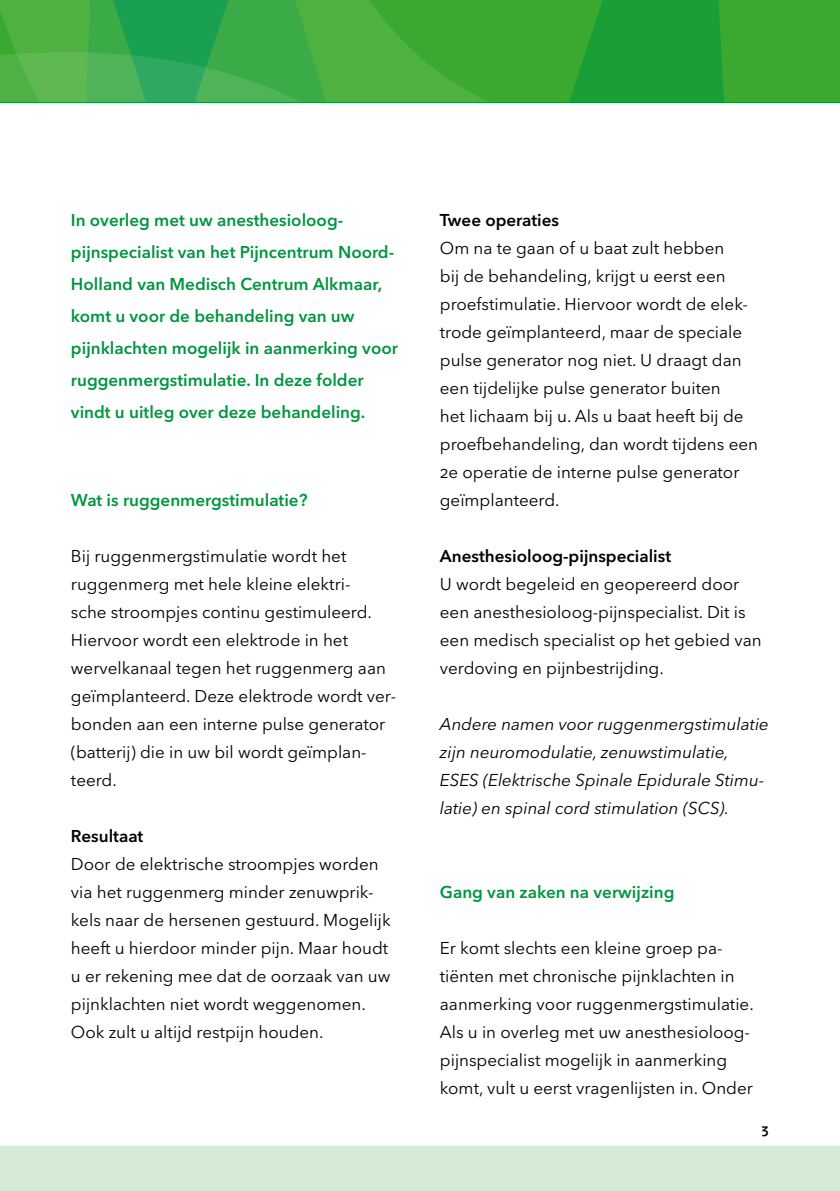
<style>
.page{position:relative;width:840px;height:1191px;background:#fff}
.page>*{position:absolute;margin:0;border:0;box-sizing:border-box;transform-origin:0 0}
.t1{font:17px/28px "Avenir Next LT Pro";color:#000}
.t2{font:600 17px/32px "Avenir Next LT Pro";color:#00963f}
.t3{font:italic 17px/28px "Avenir Next LT Pro";color:#000}
.t4{font:600 17px "Avenir Next LT Pro";color:#000}
.t5{font:600 14px "Avenir Next LT Pro";color:#000}
</style>
<div class="page">
<svg style="left:0;top:0;width:839px;height:102px;background:#36a839"></svg>
<svg style="left:0;top:52px;width:300px;height:50px;background:#45af53"></svg>
<div style="left:0;top:1145px;width:839px;height:46px;background:#d6ead8"></div>
<p class="t2" style="left:71px;top:204px;width:328px">In overleg met uw anesthesioloog&shy;pijnspecialist van het Pijncentrum Noord-Holland van Medisch Centrum Alkmaar, komt u voor de behandeling van uw pijnklachten mogelijk in aanmerking voor ruggenmergstimulatie. In deze folder vindt u uitleg over deze behandeling.</p>
<p class="t2" style="left:71px;top:484px;width:238px">Wat is ruggenmergstimulatie?</p>
<p class="t1" style="left:71px;top:542px;width:326px">Bij ruggenmergstimulatie wordt het ruggenmerg met hele kleine elektri-<br>sche stroompjes continu gestimuleerd.<br>Hiervoor wordt een elektrode in het wervelkanaal tegen het ruggenmerg aan geïmplanteerd. Deze elektrode wordt ver&shy;bonden aan een interne pulse generator (batterij) die in uw bil wordt geïmplan&shy;teerd.</p>
<p class="t4" style="left:71px;top:826px;width:74px">Resultaat</p>
<p class="t1" style="left:71px;top:850px;width:321px">Door de elektrische stroompjes worden via het ruggenmerg minder zenuwprik&shy;kels naar de hersenen gestuurd. Mogelijk heeft u hierdoor minder pijn. Maar houdt u er rekening mee dat de oorzaak van uw pijnklachten niet wordt weggenomen.<br>Ook zult u altijd restpijn houden.</p>
<p class="t4" style="left:439px;top:210px;width:121px">Twee operaties</p>
<p class="t1" style="left:439px;top:234px;width:319px">Om na te gaan of u baat zult hebben<br>bij de behandeling, krijgt u eerst een proefstimulatie. Hiervoor wordt de elek&shy;trode geïmplanteerd, maar de speciale pulse generator nog niet. U draagt dan een tijdelijke pulse generator buiten<br>het lichaam bij u. Als u baat heeft bij de proefbehandeling, dan wordt tijdens een 2e operatie de interne pulse generator geïmplanteerd.</p>
<p class="t4" style="left:439px;top:546px;width:233px">Anesthesioloog-pijnspecialist</p>
<p class="t1" style="left:439px;top:570px;width:323px">U wordt begeleid en geopereerd door een anesthesioloog-pijnspecialist. Dit is een medisch specialist op het gebied van verdoving en pijnbestrijding.</p>
<p class="t3" style="left:439px;top:710px;width:330px">Andere namen voor ruggenmergstimulatie zijn neuromodulatie, zenuwstimulatie, ESES (Elektrische Spinale Epidurale Stimu&shy;latie) en spinal cord stimulation (SCS).</p>
<p class="t2" style="left:439px;top:876px;width:236px">Gang van zaken na verwijzing</p>
<p class="t1" style="left:439px;top:934px;width:315px">Er komt slechts een kleine groep pa&shy;tiënten met chronische pijnklachten in aanmerking voor ruggenmergstimulatie.<br>Als u in overleg met uw anesthesioloog&shy;pijnspecialist mogelijk in aanmerking komt, vult u eerst vragenlijsten in. Onder</p>
<p class="t5" style="left:760px;top:1120px;width:9px">3</p>
</div>
